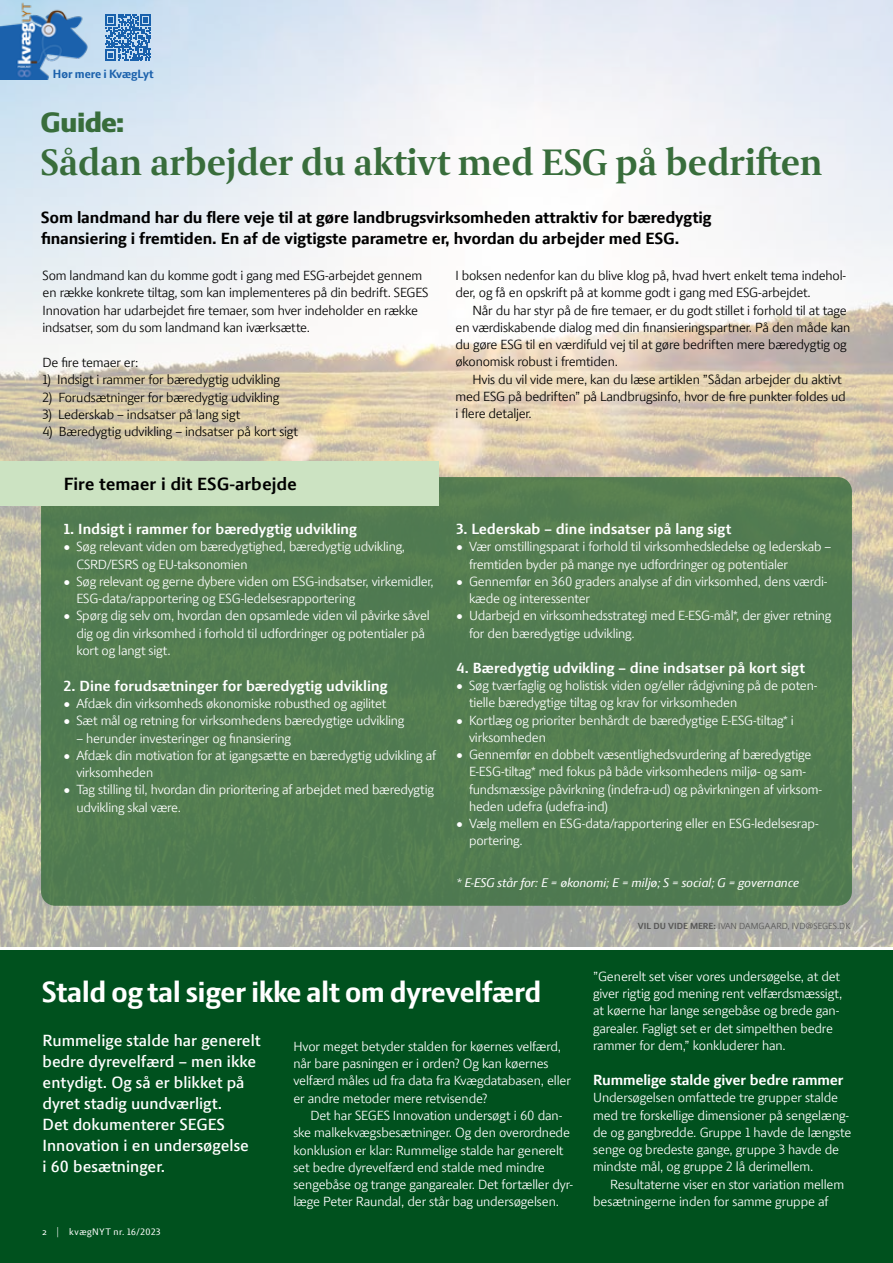
<style>
.page{position:relative;width:893px;height:1263px;background:#fff}
.page>*{position:absolute;margin:0;border:0;box-sizing:border-box;transform-origin:0 0}
.t1{font:700 37.5px "LF Press Serif Offc";letter-spacing:-.01em;color:#386d3b}
.t2{font:700 31.35px "LF Press Sans";letter-spacing:-.01em;color:#fff}
.t3{font:800 30px "LF Press Sans";letter-spacing:-.01em;color:#386d3b}
.t4{font:700 18px "LF Press Sans Offc";color:#000}
.t5{font:700 16.5px/21px "LF Press Sans Offc d";color:#fff}
.t6{font:800 16.5px/21px "LF Press Sans Offc";letter-spacing:-.01em;color:#000}
.t7{font:700 15px "LF Press Sans Offc";color:#fff}
.t8{font:13.5px/17.2px "LF Press Sans Offc";letter-spacing:-.015em;color:#fff}
.t9{font:13.5px/17.2px "LF Press Sans Offc";letter-spacing:-.015em;color:#000}
.t10{font:italic 13.5px "LF Press Sans";color:#fff}
.t11{font:700 12.9px "LF Press Sans";color:#1b61ac}
.t12{font:10.2px "LF Press Sans";letter-spacing:.055em;color:#fff}
.t13{font:9px "LF Press Sans Offc";letter-spacing:.005em;color:#575756}
.s1{font-weight:700}
</style>
<div class="page">
<img style="left:0;top:0;width:893px;height:946px">
<div style="left:0;top:950px;width:893px;height:313px;background:#00511e"></div>
<img style="left:0;top:0;width:90px;height:79px">
<svg style="left:105px;top:14px;width:46px;height:47px;background:#558cc3"></svg>
<div style="left:41px;top:477px;width:811px;height:429px;background:#527c51;border-radius:14px"></div>
<div style="left:0;top:461px;width:439px;height:45px;background:#cce3c2"></div>
<p class="t11" style="left:53px;top:67px;width:102px">Hør mere i KvægLyt</p>
<h3 class="t3" style="left:41px;top:105px;width:85px">Guide:</h3>
<h1 class="t1" style="left:41px;top:139px;width:784px">Sådan arbejder du aktivt med ESG på bedriften</h1>
<p class="t6" style="left:41px;top:207px;width:672px">Som landmand har du flere veje til at gøre landbrugsvirksomheden attraktiv for bæredygtig finansiering i fremtiden. En af de vigtigste parametre er, hvordan du arbejder med ESG.</p>
<p class="t9" style="left:43px;top:267px;width:387px">Som landmand kan du komme godt i gang med ESG-arbejdet gennem en række konkrete tiltag, som kan implementeres på din bedrift. SEGES Innovation har udarbejdet fire temaer, som hver indeholder en række indsatser, som du som landmand kan iværksætte.</p>
<p class="t9" style="left:43px;top:354px;width:97px">De fire temaer er:</p>
<p class="t9" style="left:43px;top:371px;width:239px">1) Indsigt i rammer for bæredygtig udvikling</p>
<p class="t9" style="left:43px;top:388px;width:238px">2) Forudsætninger for bæredygtig udvikling</p>
<p class="t9" style="left:43px;top:406px;width:199px">3) Lederskab – indsatser på lang sigt</p>
<p class="t9" style="left:43px;top:423px;width:257px">4) Bæredygtig udvikling – indsatser på kort sigt</p>
<h3 class="t4" style="left:64px;top:473px;width:234px">Fire temaer i dit ESG-arbejde</h3>
<p class="t7" style="left:64px;top:520px;width:295px">1. Indsigt i rammer for bæredygtig udvikling</p>
<p class="t8" style="left:76px;top:538px;width:330px;text-indent:-12px">• Søg relevant viden om bæredygtighed, bæredygtig udvikling,<br>CSRD/ESRS og EU-taksonomien</p>
<p class="t8" style="left:76px;top:572px;width:359px;text-indent:-12px">• Søg relevant og gerne dybere viden om ESG-indsatser, virkemidler,<br>ESG-data/rapportering og ESG-ledelsesrapportering</p>
<p class="t8" style="left:76px;top:607px;width:355px;text-indent:-12px">• Spørg dig selv om, hvordan den opsamlede viden vil påvirke såvel dig og din virksomhed i forhold til udfordringer og potentialer på kort og langt sigt.</p>
<p class="t7" style="left:64px;top:677px;width:325px">2. Dine forudsætninger for bæredygtig udvikling</p>
<p class="t8" style="left:64px;top:695px;width:324px">• Afdæk din virksomheds økonomiske robusthed og agilitet</p>
<p class="t8" style="left:64px;top:712px;width:342px">• Sæt mål og retning for virksomhedens bæredygtige udvikling</p>
<p class="t8" style="left:76px;top:729px;width:216px">– herunder investeringer og finansiering</p>
<p class="t8" style="left:76px;top:746px;width:361px;text-indent:-12px">• Afdæk din motivation for at igangsætte en bæredygtig udvikling af virksomheden</p>
<p class="t8" style="left:76px;top:781px;width:359px;text-indent:-12px">• Tag stilling til, hvordan din prioritering af arbejdet med bæredygtig udvikling skal være.</p>
<p class="t9" style="left:455px;top:267px;width:392px">I boksen nedenfor kan du blive klog på, hvad hvert enkelt tema indehol&shy;der, og få en opskrift på at komme godt i gang med ESG-arbejdet.</p>
<p class="t9" style="left:455px;top:301px;width:396px;text-indent:17px">Når du har styr på de fire temaer, er du godt stillet i forhold til at tage en værdiskabende dialog med din finansieringspartner. På den måde kan du gøre ESG til en værdifuld vej til at gøre bedriften mere bæredygtig og økonomisk robust i fremtiden.</p>
<p class="t9" style="left:455px;top:370px;width:392px;text-indent:17px">Hvis du vil vide mere, kan du læse artiklen ”Sådan arbejder du aktivt med ESG på bedriften” på Landbrugsinfo, hvor de fire punkter foldes ud i flere detaljer.</p>
<p class="t7" style="left:457px;top:520px;width:276px">3. Lederskab – dine indsatser på lang sigt</p>
<p class="t8" style="left:469px;top:538px;width:364px;text-indent:-12px">• Vær omstillingsparat i forhold til virksomhedsledelse og lederskab – fremtiden byder på mange nye udfordringer og potentialer</p>
<p class="t8" style="left:469px;top:572px;width:360px;text-indent:-12px">• Gennemfør en 360 graders analyse af din virksomhed, dens værdi&shy;kæde og interessenter</p>
<p class="t8" style="left:469px;top:607px;width:364px;text-indent:-12px">• Udarbejd en virksomhedsstrategi med E-ESG-mål*, der giver retning for den bæredygtige udvikling.</p>
<p class="t7" style="left:457px;top:659px;width:350px">4. Bæredygtig udvikling – dine indsatser på kort sigt</p>
<p class="t8" style="left:469px;top:677px;width:350px;text-indent:-12px">• Søg tværfaglig og holistisk viden og/eller rådgivning på de poten&shy;tielle bæredygtige tiltag og krav for virksomheden</p>
<p class="t8" style="left:469px;top:711px;width:326px;text-indent:-12px">• Kortlæg og prioriter benhårdt de bæredygtige E-ESG-tiltag* i virksomheden</p>
<p class="t8" style="left:469px;top:746px;width:355px;text-indent:-12px">• Gennemfør en dobbelt væsentlighedsvurdering af bæredygtige E-ESG-tiltag* med fokus på både virksomhedens miljø- og sam&shy;fundsmæssige påvirkning (indefra-ud) og påvirkningen af virksom&shy;heden udefra (udefra-ind)</p>
<p class="t8" style="left:469px;top:815px;width:351px;text-indent:-12px">• Vælg mellem en ESG-data/rapportering eller en ESG-ledelsesrap&shy;portering.</p>
<p class="t10" style="left:457px;top:874px;width:344px">* E-ESG står for: E = økonomi; E = miljø; S = social; G = governance</p>
<p class="t13" style="left:638px;top:920px;width:214px"><span class="s1">VIL DU VIDE MERE:</span> IVAN DAMGAARD, IVD@SEGES.DK</p>
<h2 class="t2" style="left:42px;top:974px;width:501px">Stald og tal siger ikke alt om dyrevelfærd</h2>
<p class="t5" style="left:43px;top:1029px;width:220px">Rummelige stalde har generelt bedre dyrevelfærd – men ikke entydigt. Og så er blikket på dyret stadig uundværligt.<br>Det dokumenterer SEGES<br>Innovation i en undersøgelse<br>i 60 besætninger.</p>
<p class="t8" style="left:293px;top:1037px;width:279px">Hvor meget betyder stalden for køernes velfærd, når bare pasningen er i orden? Og kan køernes velfærd måles ud fra data fra Kvægdatabasen, eller er andre metoder mere retvisende?</p>
<p class="t8" style="left:293px;top:1106px;width:281px;text-indent:17px">Det har SEGES Innovation undersøgt i 60 dan&shy;ske malkekvægsbesætninger. Og den overordnede konklusion er klar: Rummelige stalde har generelt set bedre dyrevelfærd end stalde med mindre sengebåse og trange gangarealer. Det fortæller dyr&shy;læge Peter Raundal, der står bag undersøgelsen.</p>
<p class="t12" style="left:42px;top:1226px;width:120px">2 | kvægNYT nr. 16/2023</p>
<p class="t8" style="left:593px;top:967px;width:251px">”Generelt set viser vores undersøgelse, at det giver rigtig god mening rent velfærdsmæssigt, at køerne har lange sengebåse og brede gan&shy;garealer. Fagligt set er det simpelthen bedre rammer for dem,” konkluderer han.</p>
<p class="t7" style="left:593px;top:1071px;width:252px">Rummelige stalde giver bedre rammer</p>
<p class="t8" style="left:593px;top:1089px;width:260px">Undersøgelsen omfattede tre grupper stalde med tre forskellige dimensioner på sengelæng&shy;de og gangbredde. Gruppe 1 havde de længste senge og bredeste gange, gruppe 3 havde de mindste mål, og gruppe 2 lå derimellem.</p>
<p class="t8" style="left:593px;top:1175px;width:252px;text-indent:17px">Resultaterne viser en stor variation mellem besætningerne inden for samme gruppe af</p>
</div>
